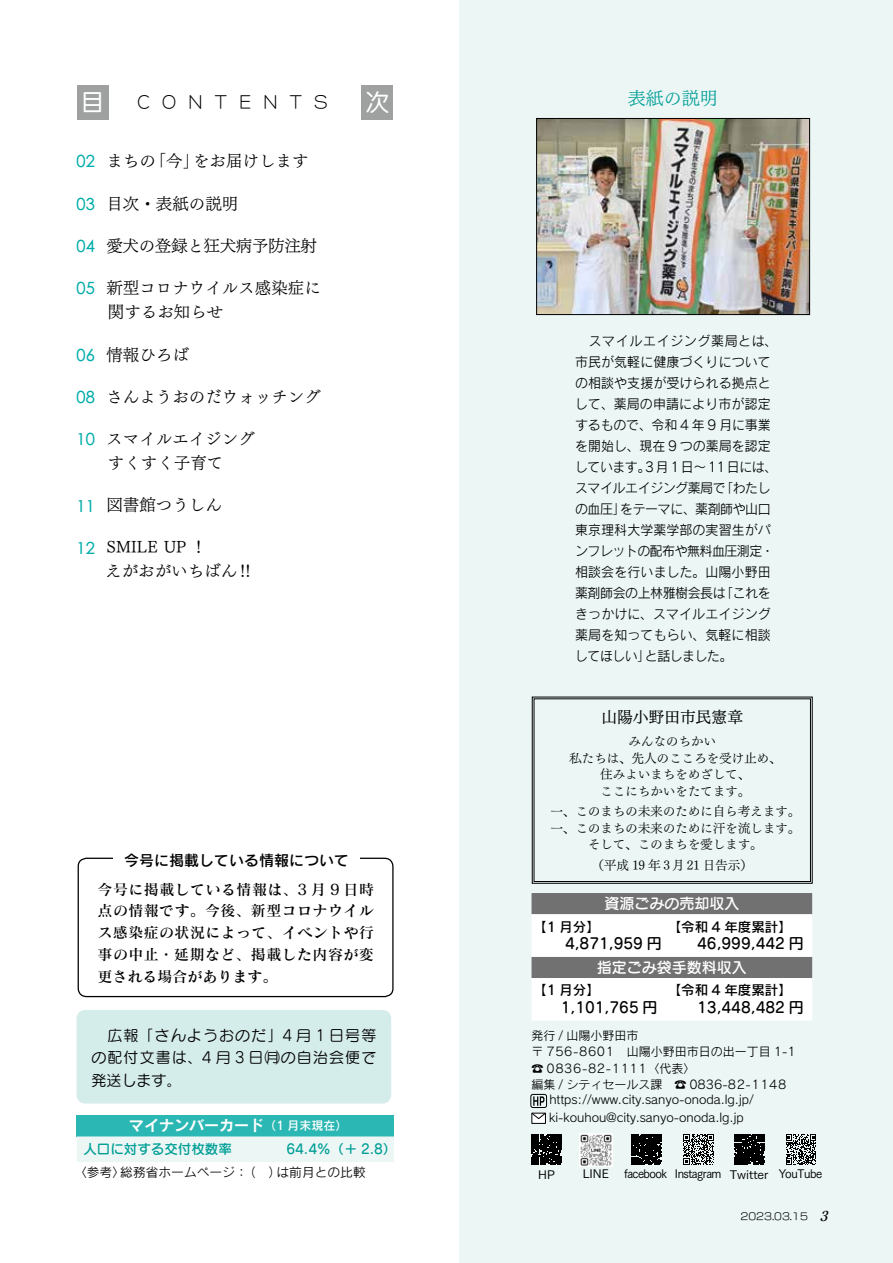
<style>
.page{position:relative;width:893px;height:1263px;background:#fff}
.page>*{position:absolute;margin:0;border:0;box-sizing:border-box;transform-origin:0 0}
.t1{font:24px "Anito Std M";color:#fff}
.t2{font:18px "Tsuku Min Pro LB";color:#009e96}
.t3{font:16.5px/24px "Tsuku Min Pro LB";color:#000}
.t4{font:16.5px "Tsuku Min Pro LB";letter-spacing:-.02em;color:#000}
.t5{font:16.5px "Anito Std L";letter-spacing:.735em;color:#000}
.t6{font:15.75px "Tsuku Min Pro RB";color:#000}
.t7{font:15px/21.8px "Matisse Pro N DB";letter-spacing:.025em;color:#000;text-align:justify}
.t8{font:15px "Seurat Pro DB";color:#000}
.t9{font:15px/22.5px "Seurat Pro M";letter-spacing:.075em;color:#000;text-align:justify}
.t10{font:15px "Seurat Pro N DB";color:#fff}
.t11{font:15px "Rodin Pro B";color:#fff}
.t12{font:15px "Rodin Pro DB";color:#000}
.t13{font:13.5px/21px "Rodin Pro M";letter-spacing:.005em;color:#000;scale:.96 1}
.t14{font:13.5px "Rodin Pro N DB";color:#000}
.t15{font:13.5px "Seurat Pro N DB";color:#009e96}
.t16{font:12.75px/16.5px "Tsuku Min Pro R";letter-spacing:-.02em;color:#000;text-align:center}
.t17{font:12.75px "Rodin Pro N M";color:#000}
.t18{font:12px/16.5px "Rodin Pro N M";color:#000}
.t19{font:12px "Tsuku Go Pr 5 N M";letter-spacing:-.04em;color:#000;scale:.93 1}
.t20{font:12px "Tsuku Go Pr 5 N M";letter-spacing:-.04em;color:#000}
.t21{font:9.75px "New Rodin Pro M";color:#000}
.s1{font-family:"ST Heiti TC";font-weight:500;color:#00ada9}
.s2{font-family:"Rodin Pro N DB";font-size:12px}
.s3{font-family:"Matisse Eleganto Pro B";font-style:italic;font-size:13.5px}
</style>
<div class="page">
<div style="left:459px;top:0;width:434px;height:1263px;background:#ebf6f5"></div>
<img style="left:538px;top:120px;width:270px;height:193px">
<div style="left:536px;top:118px;width:274px;height:197px;border:1px solid #000"></div>
<svg style="left:532px;top:1134px;width:30px;height:30px"></svg>
<svg style="left:734px;top:1135px;width:30px;height:30px"></svg>
<img style="left:579px;top:1133px;width:33px;height:33px">
<svg style="left:786px;top:1134px;width:30px;height:31px"></svg>
<svg style="left:683px;top:1134px;width:31px;height:31px"></svg>
<svg style="left:631px;top:1134px;width:30px;height:30px"></svg>
<svg style="left:531px;top:893px;width:281px;height:127px;background:#d0cfcf"></svg>
<div style="left:77px;top:85px;width:31px;height:34px;background:#9fa0a0"></div>
<div style="left:361px;top:85px;width:32px;height:34px;background:#9fa0a0"></div>
<div style="left:77px;top:1010px;width:314px;height:93px;background:#d4ecea;border-radius:9px"></div>
<div style="left:78px;top:858px;width:316px;height:139px;border:1px solid #000;border-radius:8px"></div>
<div style="left:113px;top:853px;width:247px;height:15px;background:#fff"></div>
<svg style="left:532px;top:697px;width:281px;height:187px"></svg>
<div style="left:534px;top:699px;width:277px;height:183px;border:1px solid #000"></div>
<div style="left:532px;top:1113px;width:13px;height:10px;background:#fff"></div>
<div style="left:531px;top:1113px;width:15px;height:11px;border:1px solid #000"></div>
<svg style="left:531px;top:1112px;width:15px;height:7px"></svg>
<div style="left:531px;top:1094px;width:16px;height:14px;border:1px solid #000;border-radius:2px"></div>
<svg style="left:533px;top:1096px;width:11px;height:10px"></svg>
<div style="left:77px;top:1115px;width:317px;height:21px;background:#2bb7b3"></div>
<div style="left:77px;top:1136px;width:317px;height:26px;background:#ebf6f5"></div>
<h1 class="t1" style="left:80px;top:87px;width:26px">目</h1>
<p class="t5" style="left:137px;top:91px;width:192px">CONTENTS</p>
<h1 class="t1" style="left:365px;top:87px;width:25px">次</h1>
<h2 class="t2" style="left:628px;top:82px;width:91px">表紙の説明</h2>
<p class="t3" style="left:77px;top:147px;width:234px"><span class="s1">02</span> まちの「今」をお届けします</p>
<p class="t3" style="left:77px;top:189px;width:163px"><span class="s1">03</span> 目次・表紙の説明</p>
<p class="t4" style="left:77px;top:231px;width:242px"><span class="s1">04</span> 愛犬の登録と狂犬病予防注射</p>
<p class="t3" style="left:108px;top:273px;width:215px;text-indent:-31px"><span class="s1">05</span> 新型コロナウイルス感染症に関するお知らせ</p>
<p class="t3" style="left:77px;top:340px;width:114px"><span class="s1">06</span> 情報ひろば</p>
<p class="t3" style="left:77px;top:383px;width:246px"><span class="s1">08</span> さんようおのだウォッチング</p>
<p class="t3" style="left:77px;top:425px;width:180px;text-align:center"><span class="s1">10</span> スマイルエイジングすくすく子育て</p>
<p class="t3" style="left:77px;top:491px;width:147px"><span class="s1">11</span> 図書館つうしん</p>
<p class="t3" style="left:105px;top:533px;width:150px;text-indent:-29px"><span class="s1">12</span> SMILE UP ！<br>えがおがいちばん‼︎</p>
<p class="t12" style="left:124px;top:850px;width:227px">今号に掲載している情報について</p>
<p class="t7" style="left:98px;top:878px;width:278px">今号に掲載している情報は、3 月 9 日時点の情報です。今後、新型コロナウイルス感染症の状況によって、イベントや行事の中止・延期など、掲載した内容が変更される場合があります。</p>
<p class="t9" style="left:91px;top:1023px;width:286px">　広報「さんようおのだ」4 月 1 日号等の配付文書は、4 月 3 日㈪の自治会便で発送します。</p>
<p class="t11" style="left:129px;top:1116px;width:220px">マイナンバーカード<span class="s2">（1 月末現在）</span></p>
<p class="t15" style="left:83px;top:1140px;width:150px">人口に対する交付枚数率</p>
<p class="t15" style="left:286px;top:1140px;width:112px">64.4％（＋ 2.8）</p>
<p class="t17" style="left:74px;top:1164px;width:293px">〈参考〉総務省ホームページ：（ ）は前月との比較</p>
<p class="t13" style="left:575px;top:330px;width:212px">　スマイルエイジング薬局とは、市民が気軽に健康づくりについての相談や支援が受けられる拠点として、薬局の申請により市が認定するもので、令和 4 年 9 月に事業を開始し、現在 9 つの薬局を認定しています。3 月 1 日〜 11 日には、スマイルエイジング薬局で「わたしの血圧」をテーマに、薬剤師や山口東京理科大学薬学部の実習生がパンフレットの配布や無料血圧測定・相談会を行いました。山陽小野田薬剤師会の上林雅樹会長は「これをきっかけに、スマイルエイジング薬局を知ってもらい、気軽に相談してほしい」と話しました。</p>
<p class="t6" style="left:601px;top:703px;width:143px">山陽小野田市民憲章</p>
<p class="t16" style="left:569px;top:732px;width:214px">みんなのちかい<br>私たちは、先人のこころを受け止め、住みよいまちをめざして、<br>ここにちかいをたてます。</p>
<p class="t16" style="left:550px;top:802px;width:252px">一、このまちの未来のために自ら考えます。一、このまちの未来のために汗を流します。そして、このまちを愛します。</p>
<p class="t16" style="left:591px;top:855px;width:163px">（平成 19 年 3 月21 日告示）</p>
<p class="t10" style="left:604px;top:894px;width:136px">資源ごみの売却収入</p>
<p class="t14" style="left:668px;top:918px;width:126px">【令和 4 年度累計】</p>
<p class="t8" style="left:697px;top:934px;width:108px">46,999,442 円</p>
<p class="t10" style="left:597px;top:957px;width:151px">指定ごみ袋手数料収入</p>
<p class="t14" style="left:533px;top:918px;width:68px">【1 月分】</p>
<p class="t8" style="left:565px;top:934px;width:98px">4,871,959 円</p>
<p class="t14" style="left:533px;top:981px;width:68px">【1 月分】</p>
<p class="t8" style="left:561px;top:997px;width:98px">1,101,765 円</p>
<p class="t14" style="left:668px;top:981px;width:126px">【令和 4 年度累計】</p>
<p class="t8" style="left:697px;top:997px;width:108px">13,448,482 円</p>
<p class="t18" style="left:531px;top:1026px;width:266px">発行 / 山陽小野田市<br>〒 756-8601　山陽小野田市日の出一丁目 1-1 ☎ 0836-82-1111〈代表〉<br>編集 / シティセールス課　☎ 0836-82-1148</p>
<p class="t18" style="left:549px;top:1090px;width:206px;line-height:18px">https://www.city.sanyo-onoda.lg.jp/ ki-kouhou@city.sanyo-onoda.lg.jp</p>
<p class="t20" style="left:538px;top:1164px;width:18px">HP</p>
<p class="t20" style="left:583px;top:1163px;width:28px">LINE</p>
<p class="t19" style="left:624px;top:1163px;width:215px">facebook Instagram Twitter YouTube</p>
<p class="t21" style="left:740px;top:1208px;width:93px">2023.03.15 <span class="s3">3</span></p>
</div>
